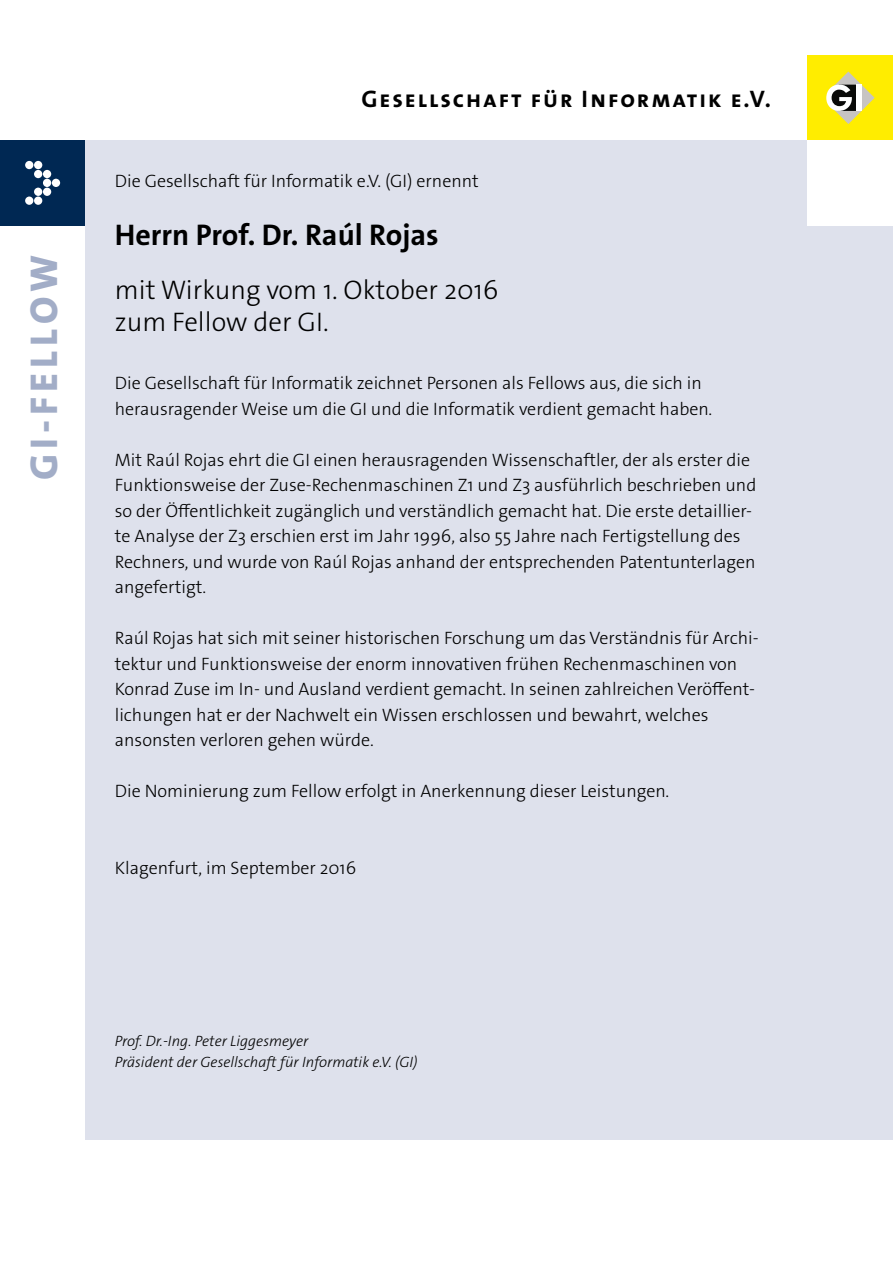
<style>
.page{position:relative;width:893px;height:1263px;background:#fff}
.page>*{position:absolute;margin:0;border:0;box-sizing:border-box;transform-origin:0 0}
.t1{font:800 39px "The Sans Os F";letter-spacing:.135em;color:#a2adc7}
.t2{font:700 30px "The Sans Os F";color:#000}
.t3{font:300 27px/32.4px "The Sans Os F";color:#000}
.t4{font:700 24px "The Sans Os F";letter-spacing:.08em;color:#000}
.t5{font:300 18px/25.5px "The Sans Os F";color:#000}
.t6{font:italic 300 15px/21px "The Sans Os F";color:#000}
</style>
<div class="page">
<div style="left:0;top:140px;width:85px;height:85px;background:#002853"></div>
<div style="left:85px;top:140px;width:808px;height:1000px;background:#dee1ec"></div>
<div style="left:808px;top:55px;width:85px;height:85px;background:#ffed00"></div>
<svg style="left:826px;top:72px;width:49px;height:52px"></svg>
<div style="left:808px;top:140px;width:85px;height:85px;background:#fff"></div>
<svg style="left:25px;top:161px;width:35px;height:44px"></svg>
<h1 class="t1" style="left:19px;top:480px;width:227px;rotate:-90deg">GI-FELLOW</h1>
<h3 class="t4" style="left:361px;top:83px;width:411px">Gesellschaft für Informatik e.V.</h3>
<p class="t5" style="left:115px;top:169px;width:365px">Die Gesellschaft für Informatik e.V. (GI) ernennt</p>
<h2 class="t2" style="left:115px;top:215px;width:325px">Herrn Prof. Dr. Raúl Rojas</h2>
<h3 class="t3" style="left:115px;top:274px;width:385px">mit Wirkung vom 1. Oktober 2016 zum Fellow der GI.</h3>
<p class="t5" style="left:115px;top:370px;width:599px">Die Gesellschaft für Informatik zeichnet Personen als Fellows aus, die sich in herausragender Weise um die GI und die Informatik verdient gemacht haben.</p>
<p class="t5" style="left:115px;top:447px;width:643px">Mit Raúl Rojas ehrt die GI einen herausragenden Wissenschaftler, der als erster die Funktionsweise der Zuse-Rechenmaschinen Z1 und Z3 ausführlich beschrieben und so der Öffentlichkeit zugänglich und verständlich gemacht hat. Die erste detaillier&shy;te Analyse der Z3 erschien erst im Jahr 1996, also 55 Jahre nach Fertigstellung des Rechners, und wurde von Raúl Rojas anhand der entsprechenden Patentunterlagen angefertigt.</p>
<p class="t5" style="left:115px;top:626px;width:645px">Raúl Rojas hat sich mit seiner historischen Forschung um das Verständnis für Archi&shy;tektur und Funktionsweise der enorm innovativen frühen Rechenmaschinen von Konrad Zuse im In- und Ausland verdient gemacht. In seinen zahlreichen Veröffent&shy;lichungen hat er der Nachwelt ein Wissen erschlossen und bewahrt, welches ansonsten verloren gehen würde.</p>
<p class="t5" style="left:115px;top:779px;width:556px">Die Nominierung zum Fellow erfolgt in Anerkennung dieser Leistungen.</p>
<p class="t5" style="left:115px;top:855px;width:243px">Klagenfurt, im September 2016</p>
<p class="t6" style="left:115px;top:1031px;width:304px">Prof. Dr.-Ing. Peter Liggesmeyer<br>Präsident der Gesellschaft für Informatik e.V. (GI)</p>
</div>
